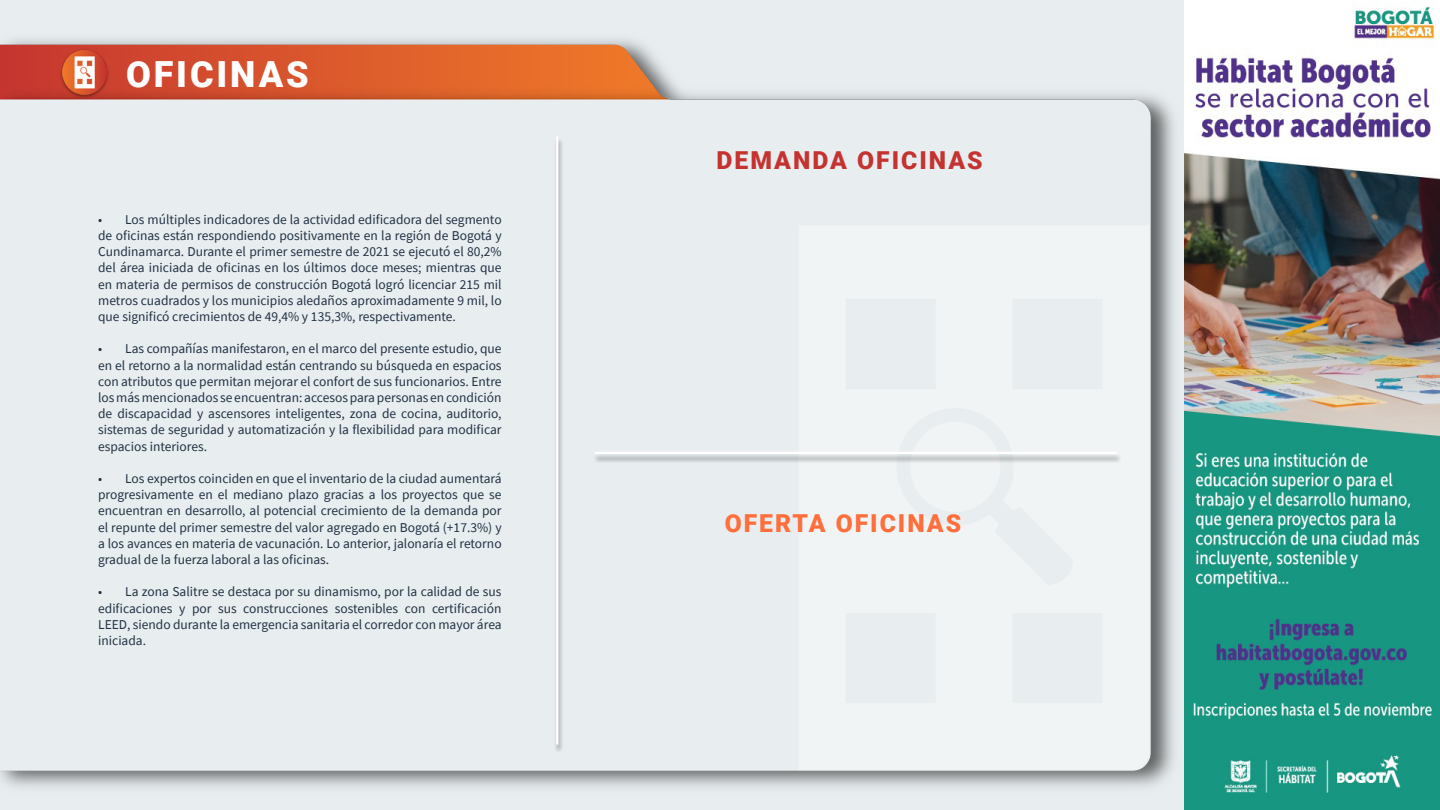
<style>
.page{position:relative;width:1440px;height:810px;background:#fff}
.page>*{position:absolute;margin:0;border:0;box-sizing:border-box;transform-origin:0 0}
.t1{font:900 36px "Roboto";letter-spacing:.08em;color:#fff}
.t2{font:900 24.75px "Roboto";letter-spacing:.08em;color:#c43330}
.t3{font:900 24.75px "Roboto";letter-spacing:.08em;color:#ff6e3b}
.t4{font:13.5px/16.2px "Source Sans Pro";color:#223143;text-align:justify}
</style>
<div class="page">
<div style="left:0;top:0;width:1184px;height:810px;background:#e8edef"></div>
<img style="left:0;top:39px;width:1174px;height:748px">
<div style="left:592px;top:453px;width:530px;height:10px;background:#000;opacity:.4"></div>
<hr style="left:595px;top:452px;width:522px;height:2px;background:#fff">
<div style="left:553px;top:137px;width:11px;height:617px;background:#000;opacity:.4"></div>
<hr style="left:556px;top:136px;width:2px;height:609px;background:#fff">
<img style="left:58px;top:48px;width:53px;height:51px">
<img style="left:1184px;top:6px;width:256px;height:804px">
<h1 class="t1" style="left:126px;top:49px;width:184px">OFICINAS</h1>
<p class="t4" style="left:98px;top:211px;width:405px">• Los múltiples indicadores de la actividad edificadora del segmento de oficinas están respondiendo positivamente en la región de Bogotá y Cundinamarca. Durante el primer semestre de 2021 se ejecutó el 80,2% del área iniciada de oficinas en los últimos doce meses; mientras que en materia de permisos de construcción Bogotá logró licenciar 215 mil metros cuadrados y los municipios aledaños aproximadamente 9 mil, lo que significó crecimientos de 49,4% y 135,3%, respectivamente.</p>
<p class="t4" style="left:98px;top:341px;width:405px">• Las compañías manifestaron, en el marco del presente estudio, que en el retorno a la normalidad están centrando su búsqueda en espacios con atributos que permitan mejorar el confort de sus funcionarios. Entre los más mencionados se encuentran: accesos para personas en condición de discapacidad y ascensores inteligentes, zona de cocina, auditorio, sistemas de seguridad y automatización y la flexibilidad para modificar espacios interiores.</p>
<p class="t4" style="left:98px;top:470px;width:405px">• Los expertos coinciden en que el inventario de la ciudad aumentará progresivamente en el mediano plazo gracias a los proyectos que se encuentran en desarrollo, al potencial crecimiento de la demanda por el repunte del primer semestre del valor agregado en Bogotá (+17.3%) y a los avances en materia de vacunación. Lo anterior, jalonaría el retorno gradual de la fuerza laboral a las oficinas.</p>
<p class="t4" style="left:98px;top:584px;width:405px">• La zona Salitre se destaca por su dinamismo, por la calidad de sus edificaciones y por sus construcciones sostenibles con certificación LEED, siendo durante la emergencia sanitaria el corredor con mayor área iniciada.</p>
<h2 class="t2" style="left:717px;top:143px;width:268px">DEMANDA OFICINAS</h2>
<h2 class="t3" style="left:725px;top:505px;width:238px">OFERTA OFICINAS</h2>
</div>
